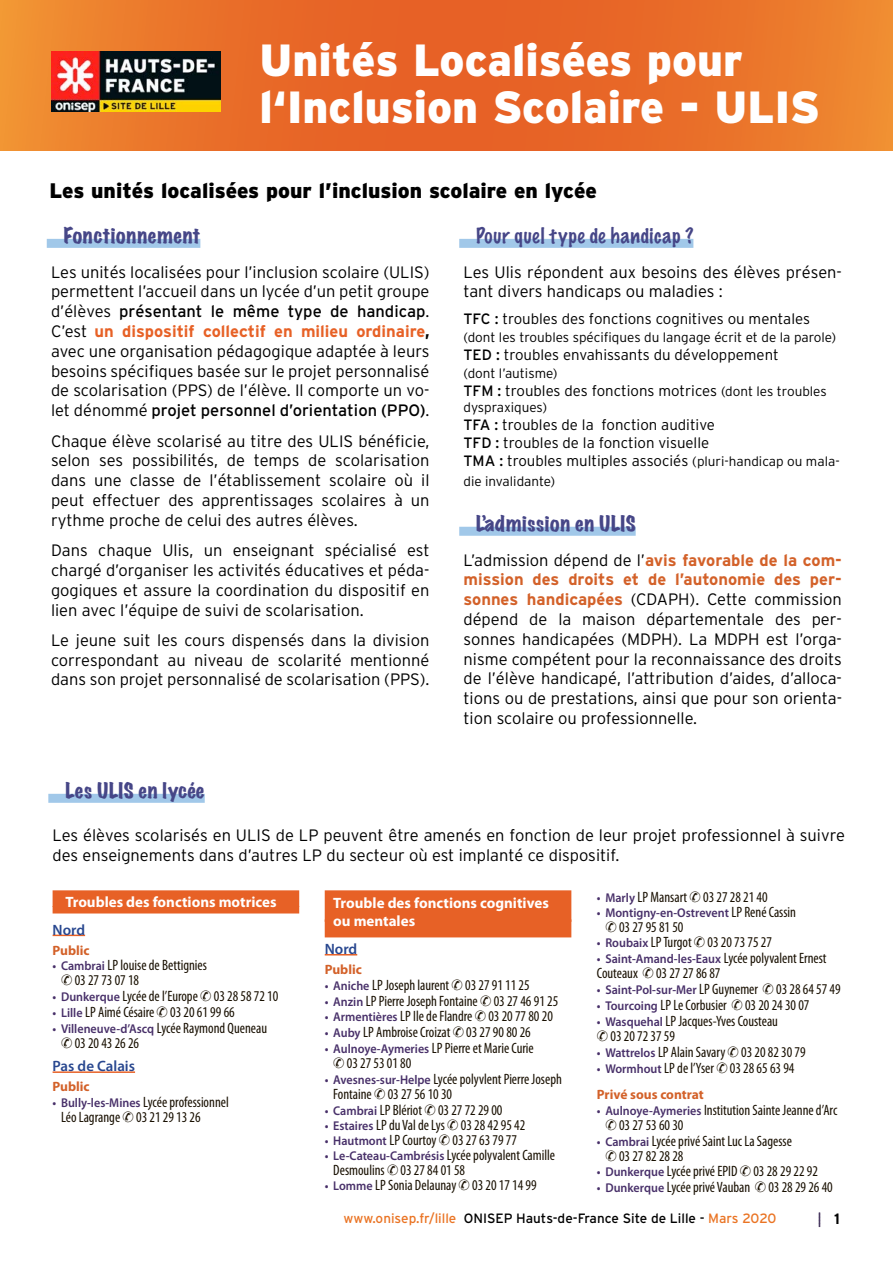
<style>
.page{position:relative;width:893px;height:1263px;background:#fff}
.page>*{position:absolute;margin:0;border:0;box-sizing:border-box;transform-origin:0 0}
.t1{font:900 45px/46.5px "Interstate";color:#fff}
.t2{font:900 21px "Interstate";color:#000}
.t3{font:expanded 19.5px "Marker Felt";letter-spacing:.03em;color:#464687}
.t4{font:100 19.5px "Marker Felt";letter-spacing:.04em;color:#464687}
.t5{font:300 16.5px/19.8px "Interstate";color:#000;text-align:justify}
.t6{font:condensed 15px/15px "Myriad Pro";color:#180f00;scale:.96 1}
.t7{font:300 15px/18px "Interstate";color:#000}
.t8{font:700 15px/18px "Myriad Pro";color:#fff}
.t9{font:600 15px "Myriad Pro";color:#28478f}
.t10{font:700 15px "Interstate";color:#000}
.t11{font:300 13.5px "Interstate";color:#000}
.t12{font:13.5px "Interstate";color:#000}
.t13{font:700 13.5px "Myriad Pro";color:#d36129}
.t14{font:600 12.75px "Myriad Pro";color:#483069;scale:.95 1}
.s1{font-weight:400}
.s2{font-weight:700;color:#e76126}
.s3{font-weight:700}
.s4{font-size:13.5px}
.s5{font-weight:700;color:#d36129}
.s6{font-weight:600;font-stretch:normal;font-size:12.75px;color:#483069}
.s7{font-weight:400;font-stretch:condensed;font-size:15px;color:#180f00}
.s8{color:#ea7424}
</style>
<div class="page">
<svg style="left:819px;top:1212px;width:1px;height:15px"></svg>
<svg style="left:0;top:0;width:893px;height:151px;background:#e97029"></svg>
<img style="left:51px;top:51px;width:170px;height:61px">
<div style="left:47px;top:239px;width:153px;height:9px;background:#a1c8e9"></div>
<div style="left:459px;top:239px;width:234px;height:9px;background:#a1c8e9"></div>
<div style="left:459px;top:527px;width:177px;height:9px;background:#a1c8e9"></div>
<div style="left:53px;top:890px;width:246px;height:17px;background:#e76126"></div>
<div style="left:53px;top:906px;width:246px;height:7px;background:#e76126"></div>
<hr style="left:53px;top:934px;width:32px;height:2px;background:#e76126">
<hr style="left:53px;top:1071px;width:82px;height:2px;background:#e76126">
<div style="left:325px;top:890px;width:246px;height:32px;background:#e76126"></div>
<div style="left:325px;top:919px;width:246px;height:18px;background:#e76126"></div>
<hr style="left:325px;top:954px;width:32px;height:1px;background:#e76126">
<div style="left:48px;top:794px;width:157px;height:9px;background:#a1c8e9"></div>
<h1 class="t1" style="left:259px;top:37px;width:562px">Unités Localisées pour l‘Inclusion Scolaire - ULIS</h1>
<p class="t2" style="left:50px;top:177px;width:549px">Les unités localisées pour l’inclusion scolaire en lycée</p>
<p class="t3" style="left:64px;top:220px;width:138px">Fonctionnement</p>
<p class="t5" style="left:51px;top:262px;width:380px">Les unités localisées pour l’inclusion scolaire (ULIS) permettent l’accueil dans un lycée d’un petit groupe d’élèves <span class="s1">présentant le même type de handicap</span>.<br>C’est <span class="s2">un dispositif collectif en milieu ordinaire</span><span class="s3">, </span>avec une organisation pédagogique adaptée à leurs besoins spécifiques basée sur le projet personnalisé de scolarisation (PPS) de l’élève. Il comporte un vo&shy;let dénommé <span class="s1">projet personnel d’orientation (PPO)</span>.</p>
<p class="t5" style="left:51px;top:431px;width:380px">Chaque élève scolarisé au titre des ULIS bénéficie, selon ses possibilités, de temps de scolarisation dans une classe de l’établissement scolaire où il peut effectuer des apprentissages scolaires à un rythme proche de celui des autres élèves.</p>
<p class="t5" style="left:51px;top:540px;width:380px">Dans chaque Ulis, un enseignant spécialisé est chargé d’organiser les activités éducatives et péda&shy;gogiques et assure la coordination du dispositif en lien avec l’équipe de suivi de scolarisation.</p>
<p class="t5" style="left:51px;top:630px;width:380px">Le jeune suit les cours dispensés dans la division correspondant au niveau de scolarité mentionné dans son projet personnalisé de scolarisation (PPS).</p>
<p class="t4" style="left:476px;top:220px;width:219px">Pour quel type de handicap ?</p>
<p class="t5" style="left:463px;top:262px;width:380px">Les Ulis répondent aux besoins des élèves présen&shy;tant divers handicaps ou maladies :</p>
<p class="t7" style="left:463px;top:310px;width:348px"><span class="s1">TFC :</span> troubles des fonctions cognitives ou mentales</p>
<p class="t11" style="left:463px;top:329px;width:374px">(dont les troubles spécifiques du langage écrit et de la parole)</p>
<p class="t7" style="left:463px;top:346px;width:317px"><span class="s1">TED :</span> troubles envahissants du développement</p>
<p class="t11" style="left:463px;top:365px;width:96px">(dont l’autisme)</p>
<p class="t7" style="left:463px;top:382px;width:365px"><span class="s1">TFM :</span> troubles des fonctions motrices <span class="s4">(dont les troubles</span></p>
<p class="t11" style="left:463px;top:399px;width:85px">dyspraxiques)</p>
<p class="t7" style="left:463px;top:416px;width:378px"><span class="s1">TFA :</span> troubles de la fonction auditive<br><span class="s1">TFD :</span> troubles de la fonction visuelle<br><span class="s1">TMA :</span> troubles multiples associés <span class="s4">(pluri-handicap ou mala-</span></p>
<p class="t11" style="left:463px;top:473px;width:93px">die invalidante)</p>
<p class="t3" style="left:476px;top:508px;width:161px">L’admission en ULIS</p>
<p class="t5" style="left:463px;top:550px;width:380px">L’admission dépend de l’<span class="s5">avis favorable de la com&shy;mission des droits et de l’autonomie des per&shy;sonnes handicapées</span> (CDAPH). Cette commission dépend de la maison départementale des per&shy;sonnes handicapées (MDPH). La MDPH est l’orga&shy;nisme compétent pour la reconnaissance des droits de l’élève handicapé, l’attribution d’aides, d’alloca&shy;tions ou de prestations, ainsi que pour son orienta&shy;tion scolaire ou professionnelle.</p>
<p class="t3" style="left:65px;top:775px;width:141px">Les ULIS en lycée</p>
<p class="t5" style="left:53px;top:825px;width:794px">Les élèves scolarisés en ULIS de LP peuvent être amenés en fonction de leur projet professionnel à suivre des enseignements dans d’autres LP du secteur où est implanté ce dispositif.</p>
<p class="t8" style="left:65px;top:892px;width:213px">Troubles des fonctions motrices</p>
<p class="t9" style="left:53px;top:920px;width:34px">Nord</p>
<p class="t13" style="left:53px;top:941px;width:39px">Public</p>
<p class="t6" style="left:61px;top:958px;width:153px;text-indent:-9px"><span class="s6">• Cambrai</span> LP louise de Bettignies ✆ 03 27 73 07 18</p>
<p class="t6" style="left:53px;top:988px;width:237px"><span class="s6">• Dunkerque</span> Lycée de l’Europe ✆ 03 28 58 72 10</p>
<p class="t6" style="left:53px;top:1004px;width:191px"><span class="s6">• Lille</span> LP Aimé Césaire ✆ 03 20 61 99 66</p>
<p class="t6" style="left:61px;top:1020px;width:216px;text-indent:-9px"><span class="s6">• Villeneuve-d’Ascq</span> Lycée Raymond Queneau ✆ 03 20 43 26 26</p>
<p class="t9" style="left:53px;top:1057px;width:84px">Pas de Calais</p>
<p class="t13" style="left:53px;top:1078px;width:39px">Public</p>
<p class="t6" style="left:61px;top:1094px;width:176px;text-indent:-9px"><span class="s6">• Bully-les-Mines</span> Lycée professionnel<br>Léo Lagrange ✆ 03 21 29 13 26</p>
<p class="t8" style="left:333px;top:894px;width:217px">Trouble des fonctions cognitives ou mentales</p>
<p class="t9" style="left:325px;top:939px;width:34px">Nord</p>
<p class="t13" style="left:325px;top:960px;width:39px">Public</p>
<p class="t6" style="left:325px;top:977px;width:215px"><span class="s6">• Aniche</span> LP Joseph laurent ✆ 03 27 91 11 25</p>
<p class="t6" style="left:325px;top:993px;width:245px"><span class="s6">• Anzin</span> LP Pierre Joseph Fontaine ✆ 03 27 46 91 25</p>
<p class="t6" style="left:325px;top:1009px;width:239px"><span class="s6">• Armentières</span> LP Ile de Flandre ✆ 03 20 77 80 20</p>
<p class="t6" style="left:325px;top:1025px;width:216px"><span class="s6">• Auby</span> LP Ambroise Croizat ✆ 03 27 90 80 26</p>
<p class="t6" style="left:333px;top:1040px;width:210px;text-indent:-9px"><span class="s6">• Aulnoye-Aymeries</span> LP Pierre et Marie Curie ✆ 03 27 53 01 80</p>
<p class="t6" style="left:333px;top:1071px;width:240px;text-indent:-9px"><span class="s6">• Avesnes-sur-Helpe</span> Lycée polyvlent Pierre Joseph<br>Fontaine ✆ 03 27 56 10 30</p>
<p class="t6" style="left:325px;top:1102px;width:187px"><span class="s6">• Cambrai</span> LP Blériot ✆ 03 27 72 29 00</p>
<p class="t6" style="left:325px;top:1117px;width:211px"><span class="s6">• Estaires</span> LP du Val de Lys ✆ 03 28 42 95 42</p>
<p class="t6" style="left:325px;top:1132px;width:202px"><span class="s6">• Hautmont</span> LP Courtoy ✆ 03 27 63 79 77</p>
<p class="t6" style="left:333px;top:1147px;width:233px;text-indent:-9px"><span class="s6">• Le-Cateau-Cambrésis</span> Lycée polyvalent Camille<br>Desmoulins ✆ 03 27 84 01 58</p>
<p class="t6" style="left:325px;top:1177px;width:222px"><span class="s6">• Lomme</span> LP Sonia Delaunay ✆ 03 20 17 14 99</p>
<p class="t6" style="left:597px;top:889px;width:179px"><span class="s6">• Marly</span> LP Mansart ✆ 03 27 28 21 40</p>
<p class="t14" style="left:597px;top:904px;width:211px">• Montigny-en-Ostrevent <span class="s7">LP René Cassin</span></p>
<p class="t6" style="left:605px;top:919px;width:83px">✆ 03 27 95 81 50</p>
<p class="t6" style="left:597px;top:935px;width:184px"><span class="s6">• Roubaix</span> LP Turgot ✆ 03 20 73 75 27</p>
<p class="t14" style="left:597px;top:951px;width:243px">• Saint-Amand-les-Eaux <span class="s7">Lycée polyvalent Ernest</span></p>
<p class="t6" style="left:597px;top:966px;width:130px">Couteaux ✆ 03 27 27 86 87</p>
<p class="t6" style="left:597px;top:981px;width:255px"><span class="s6">• Saint-Pol-sur-Mer</span> LP Guynemer ✆ 03 28 64 57 49</p>
<p class="t6" style="left:597px;top:997px;width:223px"><span class="s6">• Tourcoing</span> LP Le Corbusier ✆ 03 20 24 30 07</p>
<p class="t6" style="left:597px;top:1013px;width:190px"><span class="s6">• Wasquehal</span> LP Jacques-Yves Cousteau ✆ 03 20 72 37 59</p>
<p class="t6" style="left:597px;top:1044px;width:219px"><span class="s6">• Wattrelos</span> LP Alain Savary ✆ 03 20 82 30 79</p>
<p class="t6" style="left:597px;top:1060px;width:207px"><span class="s6">• Wormhout</span> LP de l’Yser ✆ 03 28 65 63 94</p>
<p class="t13" style="left:597px;top:1085px;width:108px">Privé sous contrat</p>
<p class="t6" style="left:605px;top:1102px;width:243px;text-indent:-9px"><span class="s6">• Aulnoye-Aymeries</span> Institution Sainte Jeanne d’Arc ✆ 03 27 53 60 30</p>
<p class="t6" style="left:605px;top:1133px;width:196px;text-indent:-9px"><span class="s6">• Cambrai</span> Lycée privé Saint Luc La Sagesse ✆ 03 27 82 28 28</p>
<p class="t6" style="left:597px;top:1164px;width:232px"><span class="s6">• Dunkerque</span> Lycée privé EPID ✆ 03 28 29 22 92</p>
<p class="t6" style="left:597px;top:1179px;width:247px"><span class="s6">• Dunkerque</span> Lycée privé Vauban ✆ 03 28 29 26 40</p>
<p class="t12" style="left:344px;top:1210px;width:435px"><span class="s8">www.onisep.fr/lille</span> ONISEP Hauts-de-France Site de Lille - <span class="s8">Mars 2020</span></p>
<p class="t10" style="left:834px;top:1210px;width:7px">1</p>
</div>
